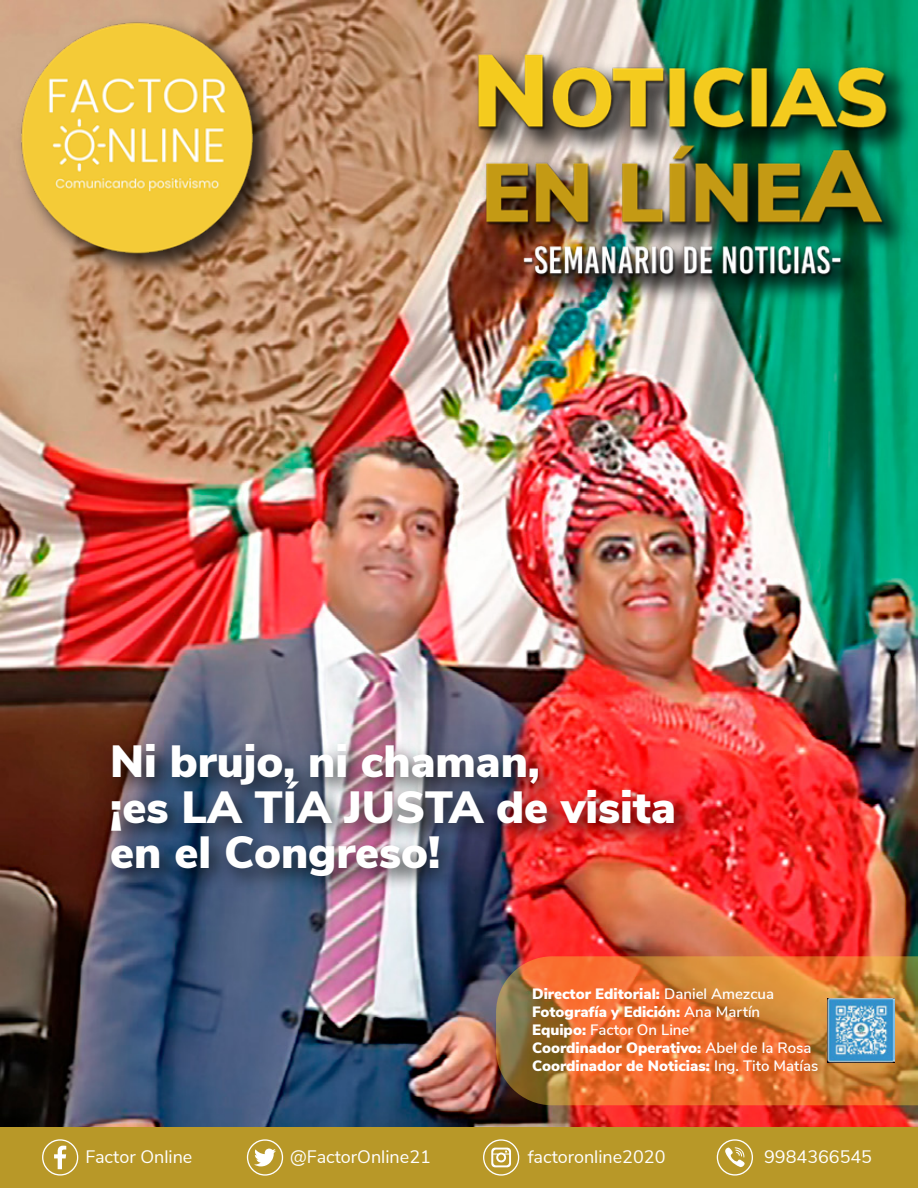
<style>
.page{position:relative;width:918px;height:1188px;background:#fff}
.page>*{position:absolute;margin:0;border:0;box-sizing:border-box;transform-origin:0 0}
.t1{font:900 45px/45.3px "Nunito Sans";color:#fff}
.t2{font:18px "Nunito Sans";color:#fff}
.t3{font:900 15px/18px "Nunito Sans";color:#fff}
.s1{font-weight:600}
</style>
<div class="page">
<img style="left:1px;top:3px;width:917px;height:1124px">
<div style="left:0;top:1127px;width:918px;height:61px;background:#b89828"></div>
<img style="left:496px;top:956px;width:422px;height:149px">
<img style="left:828px;top:999px;width:66px;height:64px">
<svg style="left:42px;top:1139px;width:36px;height:37px"></svg>
<svg style="left:247px;top:1139px;width:36px;height:37px"></svg>
<svg style="left:483px;top:1139px;width:36px;height:37px"></svg>
<svg style="left:717px;top:1139px;width:36px;height:37px"></svg>
<img style="left:94px;top:723px;width:612px;height:191px">
<h1 class="t1" style="left:110px;top:737px;width:567px">Ni brujo, ni chaman,<br>¡es LA TÍA JUSTA de visita en el Congreso!</h1>
<p class="t3" style="left:532px;top:984px;width:288px">Director Editorial: <span class="s1">Daniel Amezcua </span>Fotografía y Edición: <span class="s1">Ana Martín<br></span>Equipo: <span class="s1">Factor On Line<br></span>Coordinador Operativo: <span class="s1">Abel de la Rosa </span>Coordinador de Noticias: <span class="s1">Ing. Tito Matías</span></p>
<p class="t2" style="left:85px;top:1144px;width:109px">Factor Online</p>
<p class="t2" style="left:290px;top:1144px;width:142px">@FactorOnline21</p>
<p class="t2" style="left:528px;top:1144px;width:139px">factoronline2020</p>
<p class="t2" style="left:764px;top:1144px;width:109px">9984366545</p>
</div>
